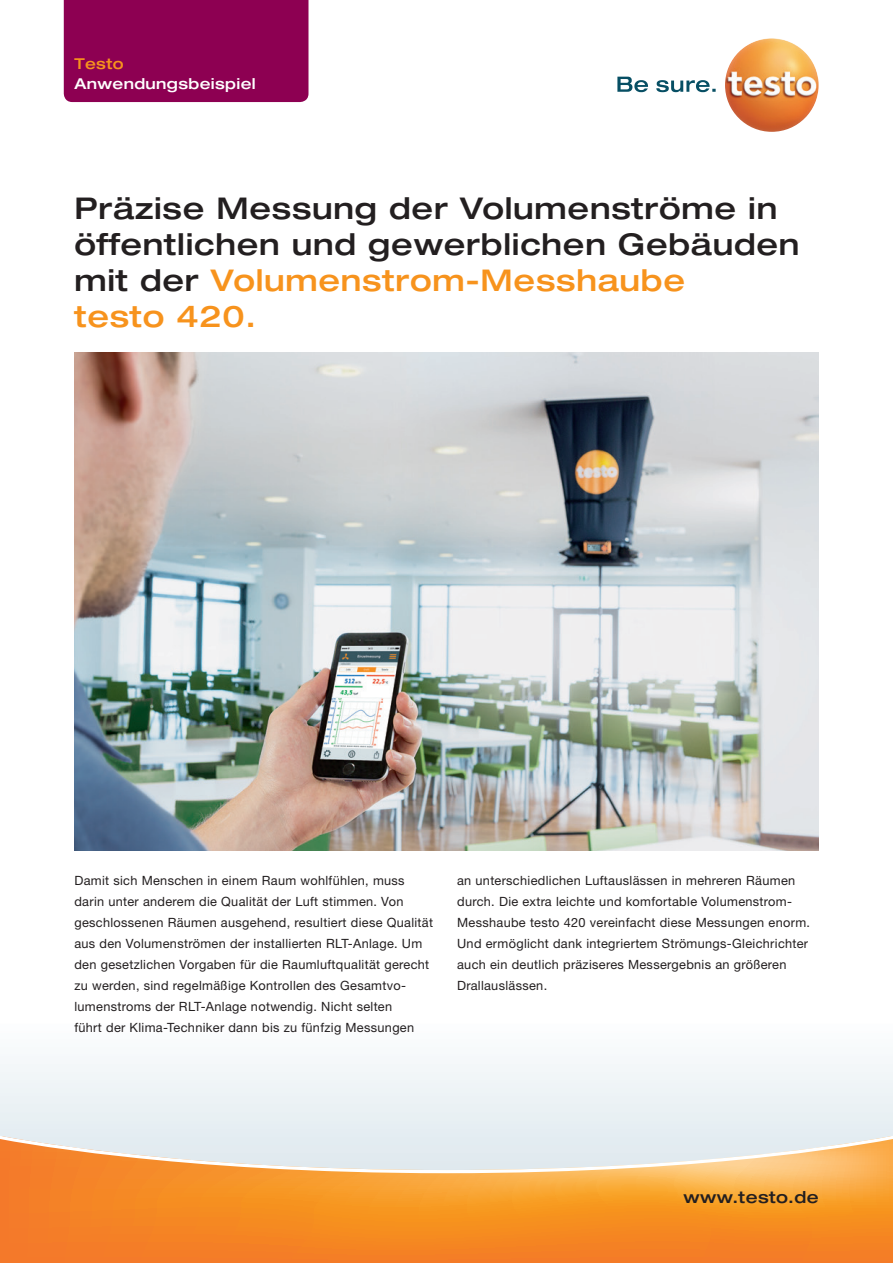
<style>
.page{position:relative;width:893px;height:1263px;background:#fff}
.page>*{position:absolute;margin:0;border:0;box-sizing:border-box;transform-origin:0 0}
.t1{font:500 expanded 30px/36px "Helvetica Neue LTW1 G";letter-spacing:.025em;color:#231f20}
.t2{font:500 expanded 16.5px "Helvetica Neue LTW1 G";letter-spacing:.025em;color:#231f20}
.t3{font:500 expanded 15px "Helvetica Neue LTW1 G";letter-spacing:.025em;color:#fff}
.t4{font:500 expanded 15px "Helvetica Neue LTW1 G";letter-spacing:.025em;color:#f7931d}
.t5{font:12.75px/21px "Helvetica Neue LTW1 G";letter-spacing:.025em;color:#231f20}
.s1{color:#f7931d}
</style>
<div class="page">
<div style="left:0;top:1019px;width:893px;height:228px;background:#f1f6f8"></div>
<svg style="left:0;top:1131px;width:893px;height:132px"></svg>
<img style="left:74px;top:353px;width:745px;height:497px">
<div style="left:64px;top:0;width:244px;height:102px;background:#8d0052"></div>
<svg style="left:617px;top:77px;width:99px;height:15px"></svg>
<img style="left:725px;top:38px;width:94px;height:94px;border-radius:47px">
<p class="t4" style="left:74px;top:54px;width:51px">Testo</p>
<p class="t3" style="left:74px;top:74px;width:183px">Anwendungsbeispiel</p>
<h1 class="t1" style="left:74px;top:190px;width:726px">Präzise Messung der Volumenströme in öffentlichen und gewerblichen Gebäuden mit der <span class="s1">Volumenstrom-Messhaube<br>testo 420.</span></h1>
<p class="t5" style="left:74px;top:870px;width:360px">Damit sich Menschen in einem Raum wohlfühlen, muss darin unter anderem die Qualität der Luft stimmen. Von geschlossenen Räumen ausgehend, resultiert diese Qualität aus den Volumenströmen der installierten RLT-Anlage. Um den gesetzlichen Vorgaben für die Raumluftqualität gerecht zu werden, sind regelmäßige Kontrollen des Gesamtvo&shy;lumenstroms der RLT-Anlage notwendig. Nicht selten<br>führt der Klima-Techniker dann bis zu fünfzig Messungen</p>
<p class="t5" style="left:457px;top:870px;width:354px">an unterschiedlichen Luftauslässen in mehreren Räumen durch. Die extra leichte und komfortable Volumenstrom-Messhaube testo 420 vereinfacht diese Messungen enorm.<br>Und ermöglicht dank integriertem Strömungs-Gleichrichter auch ein deutlich präziseres Messergebnis an größeren Drallauslässen.</p>
<p class="t2" style="left:683px;top:1187px;width:137px">www.testo.de</p>
</div>
